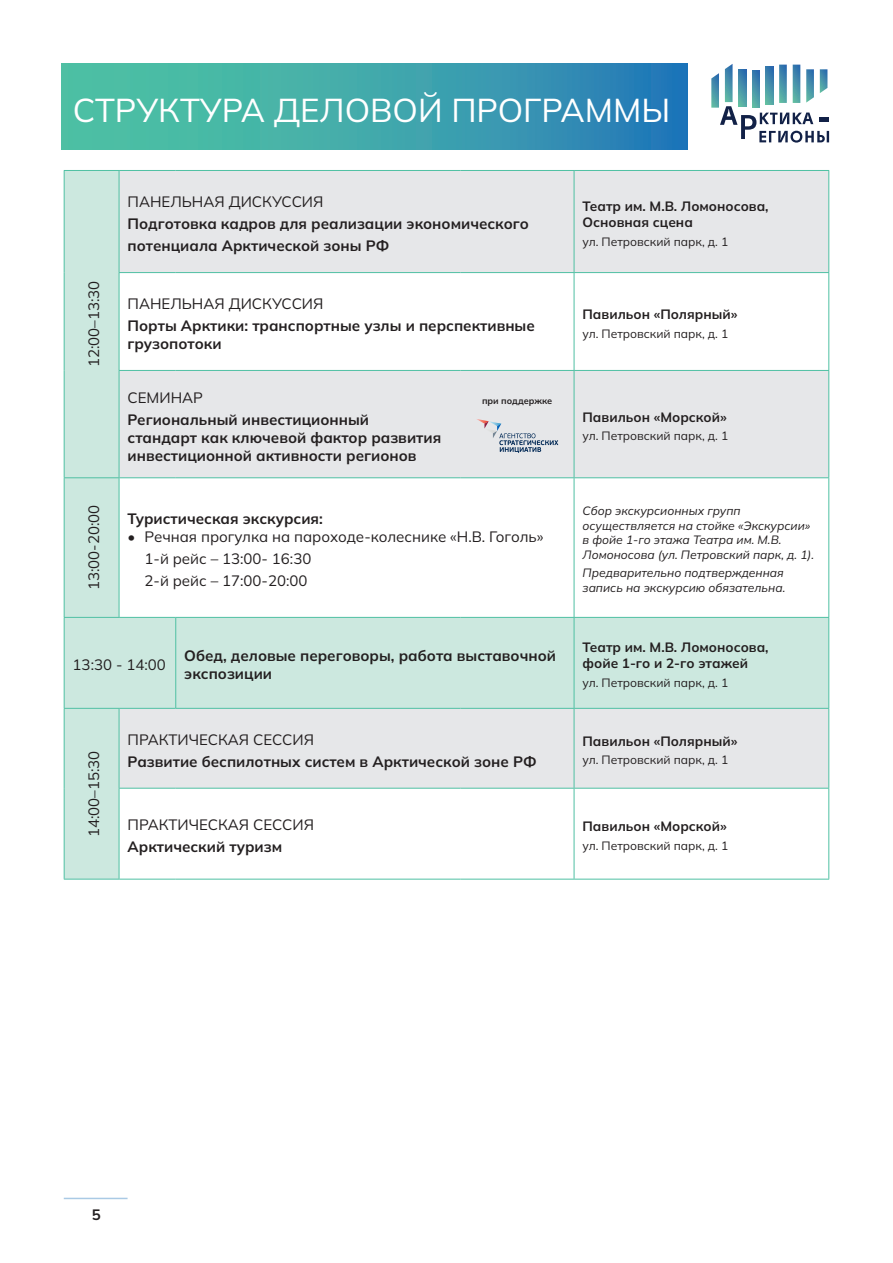
<style>
.page{position:relative;width:893px;height:1263px;background:#fff}
.page>*{position:absolute;margin:0;border:0;box-sizing:border-box;transform-origin:0 0}
.t1{font:33px "Mulish";color:#fff}
.Текст_анг{font:700 15px/18px "Mulish";color:#231f20}
.Текст_анг-2{font:15px "Mulish";color:#231f20}
.Стиль_абзаца_1{font:15px "Mulish";color:#231f20}
.Текст_анг-3{font:700 13.5px/16.2px "Mulish";color:#231f20}
.Текст_анг-4{font:italic 12px/14.4px "Mulish";color:#231f20}
.Текст_анг-5{font:12px "Mulish";color:#231f20}
.Текст_анг-6{font:700 9px "Mulish";color:#231f20}
</style>
<div class="page">
<div style="left:62px;top:64px;width:625px;height:86px;background:linear-gradient(to right,#54caa1,#287db8)"></div>
<svg style="left:711px;top:64px;width:118px;height:79px"></svg>
<hr style="left:64px;top:1198px;width:64px;height:1px;background:#1971ba">
<div style="left:65px;top:171px;width:54px;height:708px;background:#cce8df"></div>
<svg style="left:120px;top:171px;width:708px;height:617px;fill:#e6e7e9"></svg>
<div style="left:65px;top:618px;width:763px;height:90px;background:#cce8df"></div>
<hr style="left:119px;top:171px;width:1px;height:101px;background:#4fc0a3">
<hr style="left:574px;top:171px;width:1px;height:101px;background:#4fc0a3">
<hr style="left:828px;top:171px;width:1px;height:101px;background:#4fc0a3">
<hr style="left:119px;top:170px;width:57px;height:1px;background:#4fc0a3">
<hr style="left:176px;top:170px;width:284px;height:1px;background:#4fc0a3">
<hr style="left:460px;top:170px;width:114px;height:1px;background:#4fc0a3">
<hr style="left:574px;top:170px;width:255px;height:1px;background:#4fc0a3">
<hr style="left:574px;top:370px;width:255px;height:1px;background:#4fc0a3">
<hr style="left:574px;top:617px;width:255px;height:1px;background:#4fc0a3">
<hr style="left:574px;top:879px;width:255px;height:1px;background:#4fc0a3">
<hr style="left:828px;top:371px;width:1px;height:106px;background:#4fc0a3">
<hr style="left:574px;top:477px;width:255px;height:1px;background:#4fc0a3">
<hr style="left:64px;top:617px;width:55px;height:1px;background:#4fc0a3">
<hr style="left:64px;top:618px;width:1px;height:90px;background:#4fc0a3">
<hr style="left:175px;top:618px;width:1px;height:90px;background:#4fc0a3">
<hr style="left:574px;top:618px;width:1px;height:90px;background:#4fc0a3">
<hr style="left:828px;top:618px;width:1px;height:90px;background:#4fc0a3">
<hr style="left:64px;top:879px;width:55px;height:1px;background:#4fc0a3">
<hr style="left:64px;top:170px;width:55px;height:1px;background:#4fc0a3">
<hr style="left:64px;top:171px;width:1px;height:102px;background:#4fc0a3">
<hr style="left:64px;top:273px;width:1px;height:97px;background:#4fc0a3">
<hr style="left:64px;top:370px;width:1px;height:107px;background:#4fc0a3">
<hr style="left:119px;top:272px;width:57px;height:1px;background:#4fc0a3">
<hr style="left:119px;top:273px;width:1px;height:97px;background:#4fc0a3">
<hr style="left:176px;top:272px;width:284px;height:1px;background:#4fc0a3">
<hr style="left:460px;top:272px;width:114px;height:1px;background:#4fc0a3">
<hr style="left:574px;top:272px;width:255px;height:1px;background:#4fc0a3">
<hr style="left:574px;top:273px;width:1px;height:97px;background:#4fc0a3">
<hr style="left:828px;top:273px;width:1px;height:97px;background:#4fc0a3">
<hr style="left:119px;top:709px;width:1px;height:79px;background:#4fc0a3">
<hr style="left:574px;top:709px;width:1px;height:79px;background:#4fc0a3">
<hr style="left:828px;top:709px;width:1px;height:79px;background:#4fc0a3">
<hr style="left:119px;top:788px;width:57px;height:1px;background:#4fc0a3">
<hr style="left:176px;top:788px;width:284px;height:1px;background:#4fc0a3">
<hr style="left:460px;top:788px;width:114px;height:1px;background:#4fc0a3">
<hr style="left:574px;top:788px;width:255px;height:1px;background:#4fc0a3">
<hr style="left:119px;top:788px;width:1px;height:91px;background:#4fc0a3">
<hr style="left:574px;top:788px;width:1px;height:91px;background:#4fc0a3">
<hr style="left:828px;top:788px;width:1px;height:91px;background:#4fc0a3">
<hr style="left:64px;top:477px;width:55px;height:1px;background:#4fc0a3">
<hr style="left:64px;top:478px;width:1px;height:139px;background:#4fc0a3">
<hr style="left:119px;top:478px;width:1px;height:139px;background:#4fc0a3">
<hr style="left:574px;top:478px;width:1px;height:139px;background:#4fc0a3">
<hr style="left:828px;top:478px;width:1px;height:139px;background:#4fc0a3">
<hr style="left:64px;top:708px;width:55px;height:1px;background:#4fc0a3">
<hr style="left:64px;top:709px;width:1px;height:79px;background:#4fc0a3">
<hr style="left:119px;top:708px;width:57px;height:1px;background:#4fc0a3">
<hr style="left:176px;top:708px;width:284px;height:1px;background:#4fc0a3">
<hr style="left:460px;top:708px;width:114px;height:1px;background:#4fc0a3">
<hr style="left:574px;top:708px;width:255px;height:1px;background:#4fc0a3">
<hr style="left:64px;top:788px;width:1px;height:91px;background:#4fc0a3">
<hr style="left:119px;top:370px;width:57px;height:1px;background:#4fc0a3">
<hr style="left:119px;top:371px;width:1px;height:106px;background:#4fc0a3">
<hr style="left:176px;top:370px;width:284px;height:1px;background:#4fc0a3">
<hr style="left:460px;top:370px;width:114px;height:1px;background:#4fc0a3">
<hr style="left:574px;top:371px;width:1px;height:106px;background:#4fc0a3">
<hr style="left:119px;top:477px;width:57px;height:1px;background:#4fc0a3">
<hr style="left:176px;top:477px;width:284px;height:1px;background:#4fc0a3">
<hr style="left:460px;top:477px;width:114px;height:1px;background:#4fc0a3">
<hr style="left:119px;top:617px;width:57px;height:1px;background:#4fc0a3">
<hr style="left:176px;top:617px;width:284px;height:1px;background:#4fc0a3">
<hr style="left:460px;top:617px;width:114px;height:1px;background:#4fc0a3">
<hr style="left:119px;top:879px;width:57px;height:1px;background:#4fc0a3">
<hr style="left:176px;top:879px;width:284px;height:1px;background:#4fc0a3">
<hr style="left:460px;top:879px;width:114px;height:1px;background:#4fc0a3">
<svg style="left:476px;top:419px;width:82px;height:34px;background:#cbcfd7"></svg>
<h1 class="t1" style="left:73px;top:88px;width:599px">СТРУКТУРА ДЕЛОВОЙ ПРОГРАММЫ</h1>
<p class="Текст_анг-2" style="left:84px;top:367px;width:88px;rotate:-90deg">12:00–13:30</p>
<p class="Стиль_абзаца_1" style="left:128px;top:191px;width:197px">ПАНЕЛЬНАЯ ДИСКУССИЯ</p>
<p class="Текст_анг" style="left:128px;top:214px;width:403px">Подготовка кадров для реализации экономического</p>
<p class="Текст_анг" style="left:128px;top:237px;width:263px">потенциала Арктической зоны РФ</p>
<p class="Стиль_абзаца_1" style="left:128px;top:293px;width:197px">ПАНЕЛЬНАЯ ДИСКУССИЯ</p>
<p class="Текст_анг" style="left:128px;top:316px;width:409px">Порты Арктики: транспортные узлы и перспективные грузопотоки</p>
<p class="Стиль_абзаца_1" style="left:128px;top:387px;width:77px">СЕМИНАР</p>
<p class="Текст_анг" style="left:128px;top:410px;width:315px">Региональный инвестиционный стандарт как ключевой фактор развития инвестиционной активности регионов</p>
<p class="Текст_анг-6" style="left:482px;top:395px;width:72px">при поддержке</p>
<p class="Текст_анг-2" style="left:84px;top:590px;width:87px;rotate:-90deg">13:00-20:00</p>
<p class="Текст_анг" style="left:128px;top:509px;width:197px">Туристическая экскурсия:</p>
<p class="Текст_анг-2" style="left:128px;top:526px;width:417px">• Речная прогулка на пароходе-колеснике «Н.В. Гоголь»</p>
<p class="Текст_анг-2" style="left:145px;top:549px;width:168px">1-й рейс – 13:00- 16:30</p>
<p class="Текст_анг-2" style="left:145px;top:571px;width:164px">2-й рейс – 17:00-20:00</p>
<p class="Текст_анг-3" style="left:583px;top:198px;width:187px">Театр им. М.В. Ломоносова,<br>Основная сцена</p>
<p class="Текст_анг-5" style="left:583px;top:233px;width:147px">ул. Петровский парк, д. 1</p>
<p class="Текст_анг-3" style="left:583px;top:306px;width:156px">Павильон «Полярный»</p>
<p class="Текст_анг-5" style="left:583px;top:325px;width:147px">ул. Петровский парк, д. 1</p>
<p class="Текст_анг-3" style="left:583px;top:408px;width:146px">Павильон «Морской»</p>
<p class="Текст_анг-5" style="left:583px;top:428px;width:147px">ул. Петровский парк, д. 1</p>
<p class="Текст_анг-4" style="left:583px;top:504px;width:233px">Сбор экскурсионных групп осуществляется на стойке «Экскурсии» в фойе 1-го этажа Театра им. М.В.<br>Ломоносова (ул. Петровский парк, д. 1).</p>
<p class="Текст_анг-4" style="left:583px;top:565px;width:204px">Предварительно подтвержденная запись на экскурсию обязательна.</p>
<p class="Текст_анг-2" style="left:73px;top:655px;width:95px">13:30 - 14:00</p>
<p class="Текст_анг" style="left:184px;top:647px;width:373px">Обед, деловые переговоры, работа выставочной экспозиции</p>
<p class="Текст_анг-3" style="left:583px;top:639px;width:187px">Театр им. М.В. Ломоносова, фойе 1-го и 2-го этажей</p>
<p class="Текст_анг-5" style="left:583px;top:675px;width:147px">ул. Петровский парк, д. 1</p>
<p class="Текст_анг-2" style="left:84px;top:837px;width:88px;rotate:-90deg">14:00–15:30</p>
<p class="Стиль_абзаца_1" style="left:128px;top:729px;width:188px">ПРАКТИЧЕСКАЯ СЕССИЯ</p>
<p class="Текст_анг" style="left:128px;top:752px;width:411px">Развитие беспилотных систем в Арктической зоне РФ</p>
<p class="Стиль_абзаца_1" style="left:128px;top:814px;width:188px">ПРАКТИЧЕСКАЯ СЕССИЯ</p>
<p class="Текст_анг" style="left:128px;top:837px;width:156px">Арктический туризм</p>
<p class="Текст_анг-3" style="left:583px;top:732px;width:156px">Павильон «Полярный»</p>
<p class="Текст_анг-5" style="left:583px;top:752px;width:147px">ул. Петровский парк, д. 1</p>
<p class="Текст_анг-3" style="left:583px;top:818px;width:146px">Павильон «Морской»</p>
<p class="Текст_анг-5" style="left:583px;top:837px;width:147px">ул. Петровский парк, д. 1</p>
<p class="Текст_анг" style="left:92px;top:1206px;width:10px">5</p>
</div>
